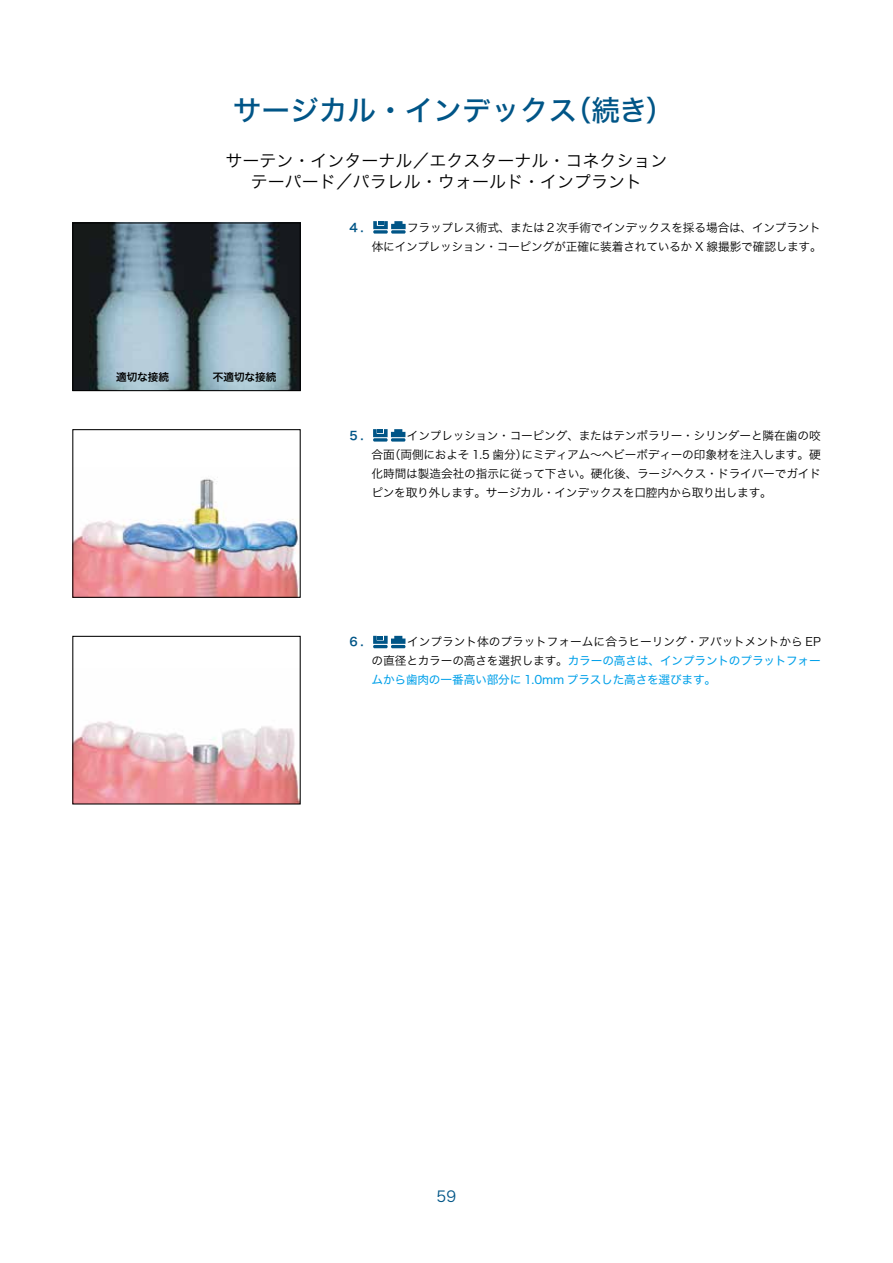
<style>
.page{position:relative;width:893px;height:1263px;background:#fff}
.page>*{position:absolute;margin:0;border:0;box-sizing:border-box;transform-origin:0 0}
.t1{font:28.65px "Hira Kaku Std N W5";color:#005587}
.t2{font:16.95px/20.4px "Hira Kaku Std N W3";color:#000;text-align:center}
.t3{font:15px "Hira Kaku Std N W3";color:#005587}
.t4{font:11.7px/19px "Hira Kaku Std N W3";letter-spacing:-.015em;color:#000;text-align:right}
.t5{font:11.7px/19.2px "Hira Kaku Std N W4";letter-spacing:-.015em;color:#00a0e9}
.t6{font:11.7px "Hira Kaku Std N W6";color:#005587}
.t7{font:10.65px "Hira Kaku Std N W6";color:#000}
.s1{font-family:"Hira Kaku Std N W3";color:#000}
</style>
<div class="page">
<svg style="left:391px;top:230px;width:15px;height:4px"></svg>
<svg style="left:373px;top:230px;width:15px;height:4px"></svg>
<svg style="left:373px;top:221px;width:33px;height:8px"></svg>
<svg style="left:391px;top:438px;width:14px;height:4px"></svg>
<svg style="left:373px;top:438px;width:15px;height:4px"></svg>
<svg style="left:373px;top:429px;width:32px;height:8px"></svg>
<hr style="left:391px;top:645px;width:14px;height:3px;background:#005587">
<hr style="left:373px;top:645px;width:15px;height:3px;background:#005587">
<svg style="left:373px;top:636px;width:32px;height:8px"></svg>
<img style="left:74px;top:224px;width:225px;height:165px">
<div style="left:72px;top:222px;width:229px;height:169px;border:1px solid #000"></div>
<img style="left:74px;top:477px;width:225px;height:119px">
<div style="left:72px;top:429px;width:229px;height:169px;border:1px solid #000"></div>
<img style="left:74px;top:721px;width:225px;height:81px">
<h1 class="t1" style="left:233px;top:88px;width:443px">サージカル・インデックス（続き）</h1>
<h2 class="t2" style="left:225px;top:151px;width:444px">サーテン・インターナル／エクスターナル・コネクションテーパード／パラレル・ウォールド・インプラント</h2>
<p class="t7" style="left:116px;top:369px;width:54px">適切な接続</p>
<p class="t7" style="left:213px;top:369px;width:65px">不適切な接続</p>
<p class="t6" style="left:349px;top:218px;width:16px">4.</p>
<p class="t4" style="left:372px;top:218px;width:452px">フラップレス術式、または２次手術でインデックスを採る場合は、インプラント<br>体にインプレッション・コーピングが正確に装着されているか X 線撮影で確認します。</p>
<p class="t6" style="left:349px;top:426px;width:16px">5.</p>
<p class="t4" style="left:371px;top:426px;width:451px;text-align:justify;text-indent:36px">インプレッション・コーピング、またはテンポラリー・シリンダーと隣在歯の咬合面（両側におよそ 1.5 歯分）にミディアム〜ヘビーボディーの印象材を注入します。硬化時間は製造会社の指示に従って下さい。硬化後、ラージヘクス・ドライバーでガイドピンを取り外します。サージカル・インデックスを口腔内から取り出します。</p>
<p class="t6" style="left:349px;top:633px;width:16px">6.</p>
<p class="t4" style="left:407px;top:632px;width:415px">インプラント体のプラットフォームに合うヒーリング・アバットメントから EP</p>
<p class="t5" style="left:372px;top:651px;width:451px"><span class="s1">の直径とカラーの高さを選択します。</span>カラーの高さは、インプラントのプラットフォームから歯肉の一番高い部分に 1.0mm プラスした高さを選びます。</p>
<p class="t3" style="left:437px;top:1185px;width:21px">59</p>
</div>
